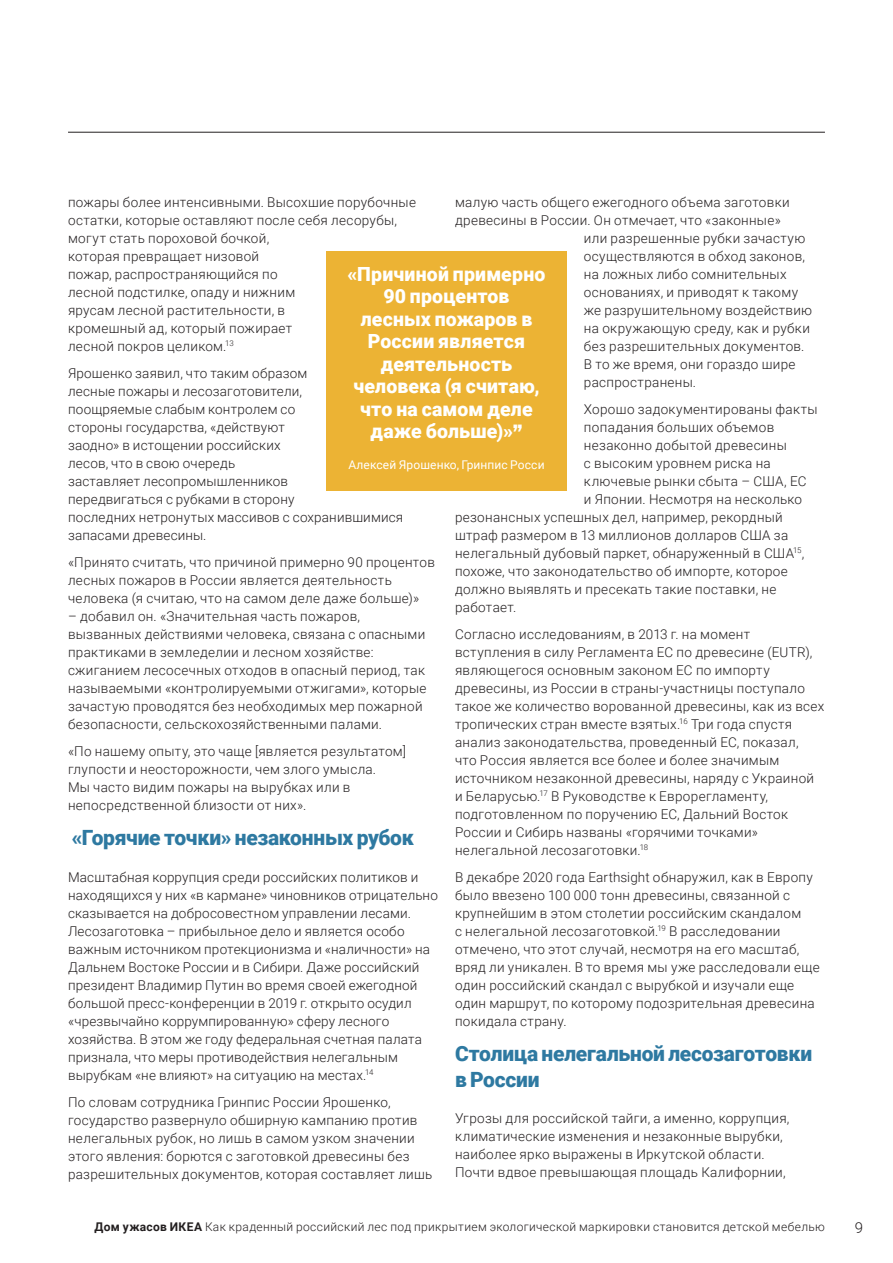
<style>
.page{position:relative;width:893px;height:1263px;background:#fff}
.page>*{position:absolute;margin:0;border:0;box-sizing:border-box;transform-origin:0 0}
.B_head{font:900 21px/25.5px "Roboto";letter-spacing:-.01em;color:#2e79a1}
.Pull_quote{font:900 19.5px/22.5px "Roboto";letter-spacing:.01em;color:#fff;text-align:center}
.t1{font:300 15px "Roboto";color:#231f20}
.Russian_body{font:300 13.5px/18px "Roboto";letter-spacing:.02em;color:#231f20}
.t2{font:300 12px "Roboto";letter-spacing:.03em;color:#231f20}
.attribution{font:12px "Roboto";letter-spacing:.01em;color:#fff}
.s1{font-family:"Archivo"}
.s2{font-weight:700}
</style>
<div class="page">
<div style="left:326px;top:251px;width:241px;height:239px;background:#ecb334"></div>
<hr style="left:68px;top:132px;width:757px;height:1px;background:#231f20">
<p class="Russian_body" style="left:68px;top:192px;width:349px">пожары более интенсивными. Высохшие порубочные остатки, которые оставляют после себя лесорубы, могут стать пороховой бочкой,<br>которая превращает низовой<br>пожар, распространяющийся по<br>лесной подстилке, опаду и нижним<br>ярусам лесной растительности, в<br>кромешный ад, который пожирает<br>лесной покров целиком.<sup>13</sup></p>
<p class="Russian_body" style="left:68px;top:363px;width:337px">Ярошенко заявил, что таким образом<br>лесные пожары и лесозаготовители,<br>поощряемые слабым контролем со<br>стороны государства, «действуют<br>заодно» в истощении российских<br>лесов, что в свою очередь<br>заставляет лесопромышленников<br>передвигаться с рубками в сторону<br>последних нетронутых массивов с сохранившимися запасами древесины.</p>
<p class="Russian_body" style="left:68px;top:552px;width:368px">«Принято считать, что причиной примерно 90 процентов лесных пожаров в России является деятельность человека (я считаю, что на самом деле даже больше)»</p>
<p class="Russian_body" style="left:68px;top:606px;width:360px">– добавил он. «Значительная часть пожаров, вызванных действиями человека, связана с опасными практиками в земледелии и лесном хозяйстве: сжиганием лесосечных отходов в опасный период, так называемыми «контролируемыми отжигами», которые зачастую проводятся без необходимых мер пожарной безопасности, сельскохозяйственными палами.</p>
<p class="Russian_body" style="left:68px;top:741px;width:340px">«По нашему опыту, это чаще [является результатом] глупости и неосторожности, чем злого умысла.<br>Мы часто видим пожары на вырубках или в непосредственной близости от них».</p>
<p class="B_head" style="left:72px;top:824px;width:343px">«Горячие точки» незаконных рубок</p>
<p class="Russian_body" style="left:68px;top:867px;width:371px">Масштабная коррупция среди российских политиков и находящихся у них «в кармане» чиновников отрицательно сказывается на добросовестном управлении лесами.<br>Лесозаготовка – прибыльное дело и является особо важным источником протекционизма и «наличности» на Дальнем Востоке России и в Сибири. Даже российский президент Владимир Путин во время своей ежегодной большой пресс-конференции в 2019 г. открыто осудил «чрезвычайно коррумпированную» сферу лесного хозяйства. В этом же году федеральная счетная палата признала, что меры противодействия нелегальным вырубкам «не влияют» на ситуацию на местах.<sup>14</sup></p>
<p class="Russian_body" style="left:68px;top:1092px;width:366px">По словам сотрудника Гринпис России Ярошенко, государство развернуло обширную кампанию против нелегальных рубок, но лишь в самом узком значении этого явления: борются с заготовкой древесины без разрешительных документов, которая составляет лишь</p>
<p class="Russian_body" style="left:455px;top:192px;width:336px">малую часть общего ежегодного объема заготовки</p>
<p class="Russian_body" style="left:455px;top:210px;width:327px">древесины в России. Он отмечает, что «законные»</p>
<p class="Russian_body" style="left:584px;top:228px;width:223px">или разрешенные рубки зачастую</p>
<p class="Russian_body" style="left:584px;top:246px;width:223px">осуществляются в обход законов,</p>
<p class="Russian_body" style="left:584px;top:264px;width:204px">на ложных либо сомнительных</p>
<p class="Russian_body" style="left:584px;top:282px;width:216px">основаниях, и приводят к такому</p>
<p class="Russian_body" style="left:584px;top:300px;width:230px">же разрушительному воздействию</p>
<p class="Russian_body" style="left:584px;top:318px;width:227px">на окружающую среду, как и рубки</p>
<p class="Russian_body" style="left:584px;top:336px;width:222px">без разрешительных документов.</p>
<p class="Russian_body" style="left:584px;top:354px;width:213px">В то же время, они гораздо шире</p>
<p class="Russian_body" style="left:584px;top:372px;width:114px">распространены.</p>
<p class="Russian_body" style="left:584px;top:399px;width:235px">Хорошо задокументированы факты</p>
<p class="Russian_body" style="left:584px;top:417px;width:192px">попадания больших объемов</p>
<p class="Russian_body" style="left:584px;top:435px;width:204px">незаконно добытой древесины</p>
<p class="Russian_body" style="left:584px;top:453px;width:188px">с высоким уровнем риска на</p>
<p class="Russian_body" style="left:584px;top:471px;width:224px">ключевые рынки сбыта – США, ЕС</p>
<p class="Russian_body" style="left:584px;top:489px;width:220px">и Японии. Несмотря на несколько</p>
<p class="Russian_body" style="left:455px;top:507px;width:329px">резонансных успешных дел, например, рекордный</p>
<p class="Russian_body" style="left:455px;top:525px;width:335px">штраф размером в 13 миллионов долларов США за</p>
<p class="Russian_body" style="left:455px;top:543px;width:351px">нелегальный дубовый паркет, обнаруженный в США<sup>15</sup>,</p>
<p class="Russian_body" style="left:455px;top:561px;width:334px">похоже, что законодательство об импорте, которое</p>
<p class="Russian_body" style="left:455px;top:579px;width:323px">должно выявлять и пресекать такие поставки, не</p>
<p class="Russian_body" style="left:455px;top:597px;width:63px">работает.</p>
<p class="Russian_body" style="left:455px;top:624px;width:371px">Согласно исследованиям, в 2013 г. на момент вступления в силу Регламента ЕС по древесине (EUTR), являющегося основным законом ЕС по импорту древесины, из России в страны-участницы поступало такое же количество ворованной древесины, как из всех тропических стран вместе взятых.<sup>16</sup> Три года спустя анализ законодательства, проведенный ЕС, показал,<br>что Россия является все более и более значимым источником незаконной древесины, наряду с Украиной и Беларусью.<sup>17</sup> В Руководстве к Еврорегламенту, подготовленном по поручению ЕС, Дальний Восток России и Сибирь названы «горячими точками» нелегальной лесозаготовки.<sup>18</sup></p>
<p class="Russian_body" style="left:455px;top:867px;width:366px">В декабре 2020 года Earthsight обнаружил, как в Европу было ввезено 100 000 тонн древесины, связанной с крупнейшим в этом столетии российским скандалом<br>с нелегальной лесозаготовкой.<sup>19</sup> В расследовании отмечено, что этот случай, несмотря на его масштаб, вряд ли уникален. В то время мы уже расследовали еще один российский скандал с вырубкой и изучали еще один маршрут, по которому подозрительная древесина покидала страну.</p>
<p class="B_head" style="left:455px;top:1040px;width:359px">Столица нелегальной лесозаготовки в России</p>
<p class="Russian_body" style="left:455px;top:1109px;width:336px">Угрозы для российской тайги, а именно, коррупция, климатические изменения и незаконные вырубки, наиболее ярко выражены в Иркутской области.<br>Почти вдвое превышающая площадь Калифорнии,</p>
<p class="Pull_quote" style="left:347px;top:262px;width:200px">«Причиной примерно<br>90 процентов лесных пожаров в<br>России является деятельность человека (я считаю, что на самом деле даже больше)»<span class="s1">”</span></p>
<p class="attribution" style="left:348px;top:456px;width:198px">Алексей Ярошенко, Гринпис Росси</p>
<p class="t2" style="left:94px;top:1218px;width:732px"><span class="s2">Дом ужасов ИКЕА</span> Как краденный российский лес под прикрытием экологической маркировки становится детской мебелью</p>
<p class="t1" style="left:855px;top:1217px;width:10px">9</p>
</div>
